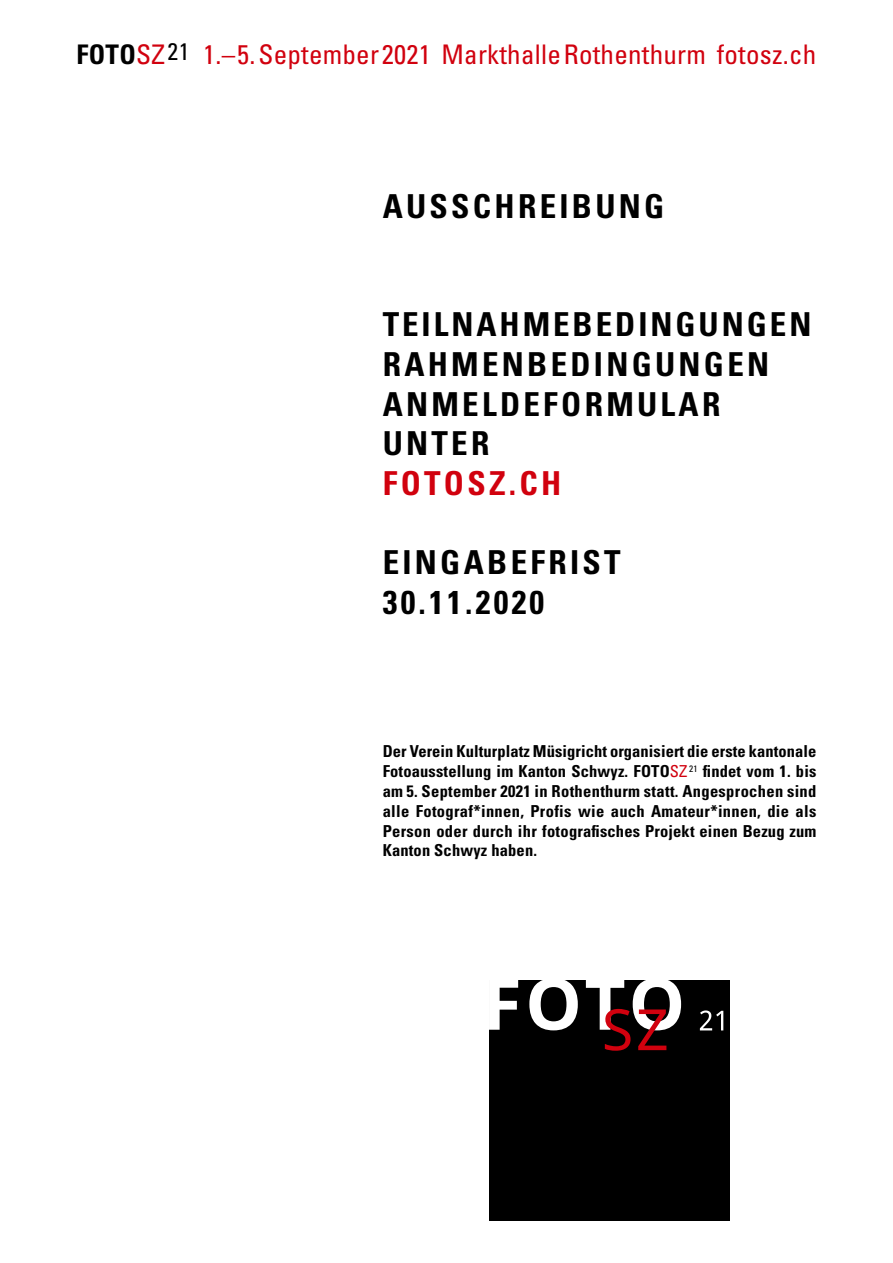
<style>
.page{position:relative;width:893px;height:1263px;background:#fff}
.page>*{position:absolute;margin:0;border:0;box-sizing:border-box;transform-origin:0 0}
.t1{font:700 condensed 33px "Univers";letter-spacing:.1em;color:#000}
.t2{font:700 condensed 33px "Univers";letter-spacing:.1em;color:#d1010e}
.t3{font:condensed 27px "Univers";letter-spacing:.01em;color:#d1010e}
.t4{font:700 condensed 16.5px/19.8px "Univers";letter-spacing:.005em;color:#000;text-align:justify}
.s1{font-weight:700;color:#000}
.s2{font-weight:400;color:#d1010e}
</style>
<div class="page">
<div style="left:490px;top:980px;width:240px;height:240px;background:#000"></div>
<svg style="left:489px;top:980px;width:29px;height:50px"></svg>
<svg style="left:529px;top:980px;width:49px;height:50px"></svg>
<svg style="left:586px;top:980px;width:95px;height:71px"></svg>
<svg style="left:700px;top:1010px;width:23px;height:20px"></svg>
<p class="t3" style="left:77px;top:37px;width:741px"><span class="s1">FOTO</span>SZ<sup>21</sup> 1.–5. September 2021 Markthalle Rothenthurm fotosz.ch</p>
<p class="t1" style="left:383px;top:186px;width:283px">AUSSCHREIBUNG</p>
<p class="t1" style="left:383px;top:304px;width:430px">TEILNAHMEBEDINGUNGEN</p>
<p class="t1" style="left:383px;top:344px;width:388px">RAHMENBEDINGUNGEN</p>
<p class="t1" style="left:383px;top:384px;width:339px">ANMELDEFORMULAR</p>
<p class="t1" style="left:383px;top:423px;width:108px">UNTER</p>
<p class="t2" style="left:383px;top:463px;width:180px">FOTOSZ.CH</p>
<p class="t1" style="left:383px;top:542px;width:239px">EINGABEFRIST</p>
<p class="t1" style="left:383px;top:582px;width:163px">30.11.2020</p>
<p class="t4" style="left:383px;top:741px;width:435px">Der Verein Kulturplatz Müsigricht organisiert die erste kantonale</p>
<p class="t4" style="left:383px;top:761px;width:435px">Fotoausstellung im Kanton Schwyz. FOTO<span class="s2">SZ</span> <sup>21</sup> findet vom 1. bis am 5. September 2021 in Rothenthurm statt. Angesprochen sind alle Fotograf*innen, Profis wie auch Amateur*innen, die als Person oder durch ihr fotografisches Projekt einen Bezug zum Kanton Schwyz haben.</p>
</div>
